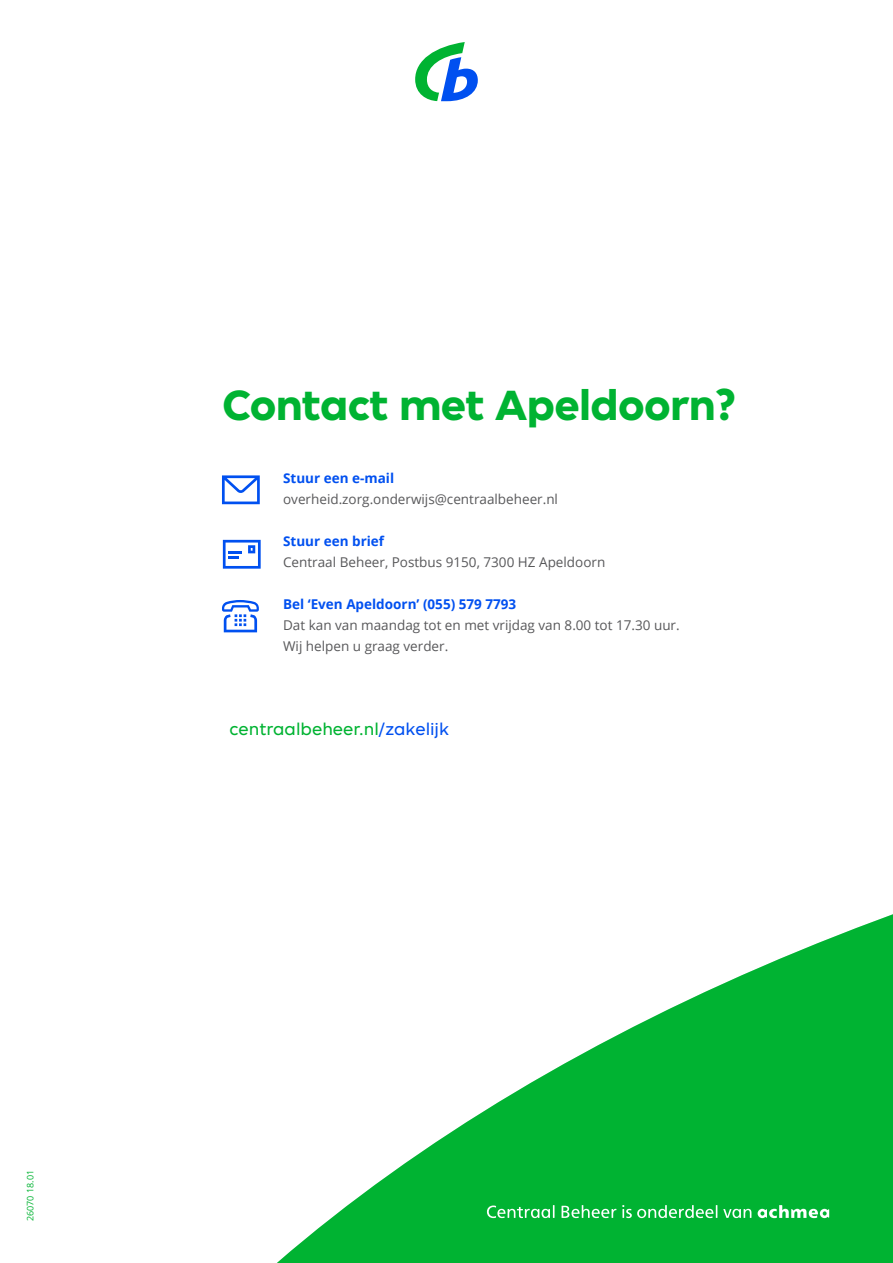
<style>
.page{position:relative;width:893px;height:1263px;background:#fff}
.page>*{position:absolute;margin:0;border:0;box-sizing:border-box;transform-origin:0 0}
.t1{font:700 45px "Plastic Sans";color:#00b332}
.t2{font:18px "Plastic Sans";color:#00b332}
.t3{font:13.5px/21px "Open Sans";color:#58585a}
.t4{font:700 13.5px "Open Sans";color:#0050f0}
.t5{font:9px "Open Sans";color:#00b332}
.s1{color:#0050f0}
</style>
<div class="page">
<svg style="left:277px;top:914px;width:616px;height:349px;fill:#00b332"></svg>
<svg style="left:758px;top:1205px;width:71px;height:13px"></svg>
<svg style="left:723px;top:1209px;width:28px;height:9px"></svg>
<svg style="left:562px;top:1205px;width:54px;height:13px"></svg>
<svg style="left:487px;top:1205px;width:67px;height:13px"></svg>
<svg style="left:622px;top:1205px;width:95px;height:13px"></svg>
<svg style="left:415px;top:42px;width:63px;height:59px"></svg>
<svg style="left:222px;top:475px;width:38px;height:29px"></svg>
<svg style="left:223px;top:540px;width:38px;height:29px"></svg>
<svg style="left:222px;top:600px;width:37px;height:32px"></svg>
<p class="t5" style="left:24px;top:1221px;width:53px;rotate:-90deg">26070 18.01</p>
<h1 class="t1" style="left:222px;top:379px;width:515px">Contact met Apeldoorn?</h1>
<p class="t4" style="left:283px;top:469px;width:112px">Stuur een e-mail</p>
<p class="t3" style="left:283px;top:488px;width:276px">overheid.zorg.onderwijs@centraalbeheer.nl</p>
<p class="t4" style="left:283px;top:532px;width:103px">Stuur een brief</p>
<p class="t3" style="left:283px;top:551px;width:324px">Centraal Beheer, Postbus 9150, 7300 HZ Apeldoorn</p>
<p class="t4" style="left:283px;top:595px;width:235px">Bel ‘Even Apeldoorn’ (055) 579 7793</p>
<p class="t3" style="left:283px;top:614px;width:398px">Dat kan van maandag tot en met vrijdag van 8.00 tot 17.30 uur.<br>Wij helpen u graag verder.</p>
<h2 class="t2" style="left:230px;top:719px;width:221px">centraalbeheer.nl<span class="s1">/zakelijk</span></h2>
</div>
